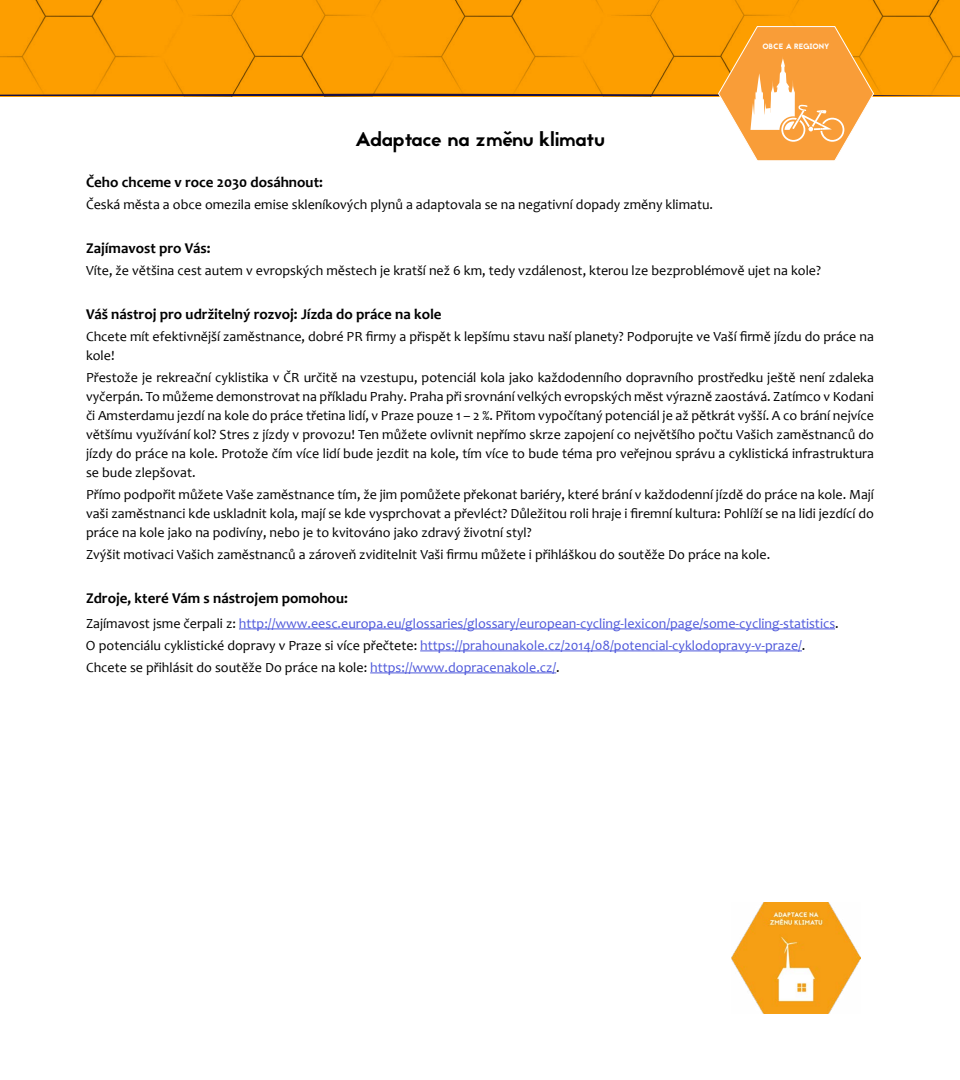
<style>
.page{position:relative;width:960px;height:1080px;background:#fff}
.page>*{position:absolute;margin:0;border:0;box-sizing:border-box;transform-origin:0 0}
.t1{font:20px "Jaapokki";color:#000}
.t2{font:700 15px "Candara";color:#000}
.t3{font:14px/19px "Candara";color:#000;text-align:justify}
.t4{font:14px/22px "Candara";color:#4e58db}
.t5{font:7.7px "Jaapokki";color:#fff}
.s1{color:#000}
</style>
<div class="page">
<div style="left:395px;top:0;width:185px;height:26px;background:#fd9e00"></div>
<div style="left:0;top:0;width:161px;height:26px;background:#fd9e00"></div>
<div style="left:814px;top:0;width:146px;height:26px;background:#fd9e00"></div>
<div style="left:580px;top:0;width:234px;height:26px;background:#fd9e00"></div>
<div style="left:161px;top:0;width:234px;height:26px;background:#fd9e00"></div>
<svg style="left:0;top:26px;width:960px;height:135px"></svg>
<hr style="left:239px;top:629px;width:596px;height:1px;background:#4e58db">
<hr style="left:420px;top:651px;width:382px;height:1px;background:#4e58db">
<hr style="left:370px;top:673px;width:186px;height:1px;background:#4e58db">
<img style="left:732px;top:903px;width:128px;height:111px">
<h1 class="t1" style="left:355px;top:125px;width:251px">Adaptace na změnu klimatu</h1>
<p class="t5" style="left:763px;top:41px;width:68px">OBCE A REGIONY</p>
<p class="t2" style="left:86px;top:173px;width:238px">Čeho chceme v roce 2030 dosáhnout:</p>
<p class="t3" style="left:86px;top:195px;width:629px">Česká města a obce omezila emise skleníkových plynů a adaptovala se na negativní dopady změny klimatu.</p>
<p class="t2" style="left:86px;top:239px;width:126px">Zajímavost pro Vás:</p>
<p class="t3" style="left:86px;top:261px;width:737px">Víte, že většina cest autem v evropských městech je kratší než 6 km, tedy vzdálenost, kterou lze bezproblémově ujet na kole?</p>
<p class="t2" style="left:86px;top:305px;width:357px">Váš nástroj pro udržitelný rozvoj: Jízda do práce na kole</p>
<p class="t3" style="left:86px;top:327px;width:790px">Chcete mít efektivnější zaměstnance, dobré PR firmy a přispět k lepšímu stavu naší planety? Podporujte ve Vaší firmě jízdu do práce na kole!</p>
<p class="t3" style="left:86px;top:368px;width:790px">Přestože je rekreační cyklistika v ČR určitě na vzestupu, potenciál kola jako každodenního dopravního prostředku ještě není zdaleka vyčerpán. To můžeme demonstrovat na příkladu Prahy. Praha při srovnání velkých evropských měst výrazně zaostává. Zatímco v Kodani či Amsterdamu jezdí na kole do práce třetina lidí, v Praze pouze 1 – 2 %. Přitom vypočítaný potenciál je až pětkrát vyšší. A co brání nejvíce většímu využívání kol? Stres z jízdy v provozu! Ten můžete ovlivnit nepřímo skrze zapojení co největšího počtu Vašich zaměstnanců do jízdy do práce na kole. Protože čím více lidí bude jezdit na kole, tím více to bude téma pro veřejnou správu a cyklistická infrastruktura se bude zlepšovat.</p>
<p class="t3" style="left:86px;top:485px;width:790px">Přímo podpořit můžete Vaše zaměstnance tím, že jim pomůžete překonat bariéry, které brání v každodenní jízdě do práce na kole. Mají vaši zaměstnanci kde uskladnit kola, mají se kde vysprchovat a převléct? Důležitou roli hraje i firemní kultura: Pohlíží se na lidi jezdící do práce na kole jako na podivíny, nebo je to kvitováno jako zdravý životní styl?</p>
<p class="t3" style="left:86px;top:545px;width:686px">Zvýšit motivaci Vašich zaměstnanců a zároveň zviditelnit Vaši firmu můžete i přihláškou do soutěže Do práce na kole.</p>
<p class="t2" style="left:86px;top:589px;width:263px">Zdroje, které Vám s nástrojem pomohou:</p>
<p class="t4" style="left:86px;top:612px;width:754px"><span class="s1">Zajímavost jsme čerpali z:</span> http://www.eesc.europa.eu/glossaries/glossary/european-cycling-lexicon/page/some-cycling-statistics<span class="s1">.<br>O potenciálu cyklistické dopravy v Praze si více přečtete:</span> https://prahounakole.cz/2014/08/potencial-cyklodopravy-v-praze/<span class="s1">.<br>Chcete se přihlásit do soutěže Do práce na kole:</span> https://www.dopracenakole.cz/<span class="s1">.</span></p>
</div>
